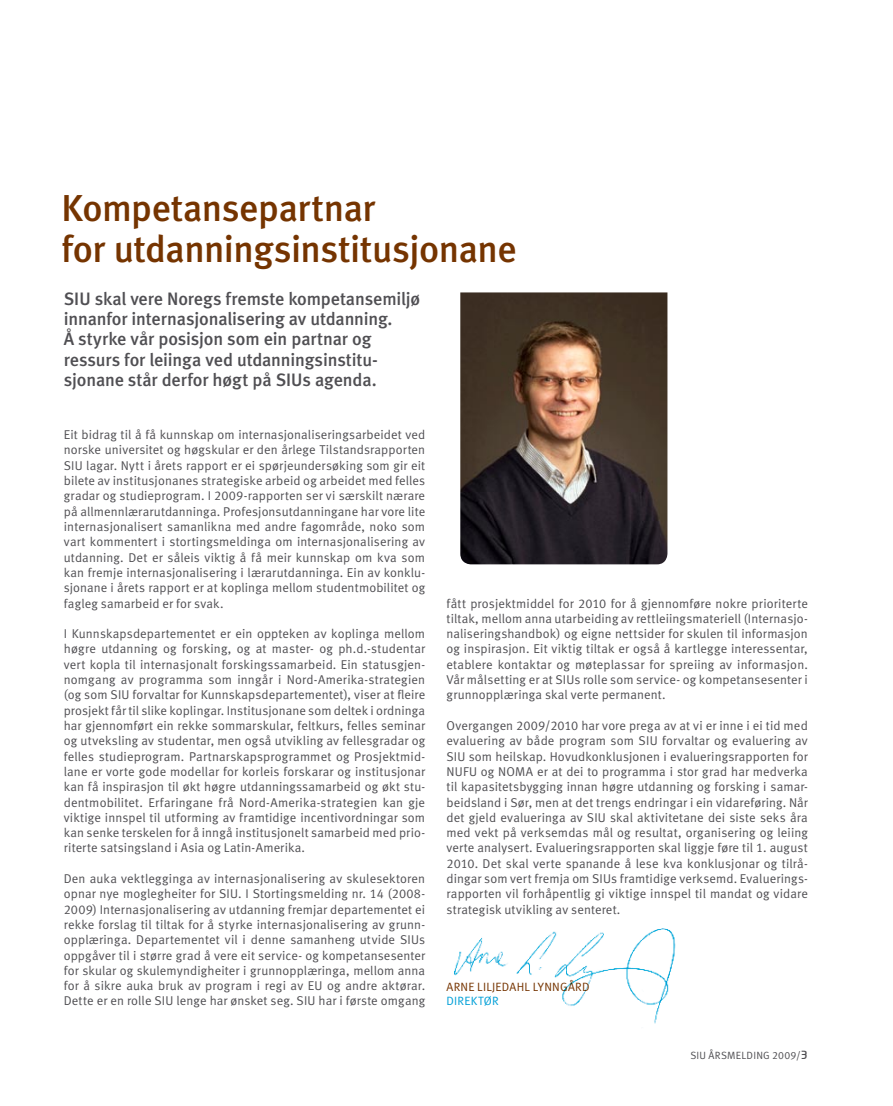
<style>
.page{position:relative;width:893px;height:1106px;background:#fff}
.page>*{position:absolute;margin:0;border:0;box-sizing:border-box;transform-origin:0 0}
.t1{font:37.5px/40.5px "Meta Medium LF";letter-spacing:-.015em;color:#753400}
.t2{font:18px/20.2px "Meta Medium LF";letter-spacing:-.01em;color:#504f53}
.t3{font:12.75px/15.3px "Meta Normal LF";letter-spacing:.01em;color:#504f53;text-align:justify}
.t4{font:12px "Meta Normal LF";letter-spacing:.03em;color:#753400}
.t5{font:12px "Meta Normal LF";color:#009fd7}
.t6{font:10.5px "Meta Normal LF";letter-spacing:.025em;color:#504f53}
.s1{font-family:"Prosper";font-weight:500}
</style>
<div class="page">
<img style="left:460px;top:292px;width:207px;height:272px">
<img style="left:454px;top:928px;width:222px;height:96px">
<h1 class="t1" style="left:62px;top:188px;width:457px">Kompetansepartnar<br>for utdanningsinstitusjonane</h1>
<h2 class="t2" style="left:64px;top:288px;width:358px">SIU skal vere N oregs fremste kompetansemiljø innanfor internasjonalisering av utdanning.<br>Å styrke vår posisjon som ein partnar og ressurs for leiinga ved utdanningsinstitu&shy;sjonane står derfor høgt på SIUs agenda.</h2>
<p class="t3" style="left:64px;top:427px;width:363px">Eit bidrag til å få kunnskap om internasjonaliseringsarbeidet ved norske universitet og høgskular er den årlege Tilstandsrapporten SIU lagar. Nytt i årets rapport er ei spørjeundersøking som gir eit bilete av institusjonanes strategiske arbeid og arbeidet med felles gradar og studieprogram. I 2009-rapporten ser vi særskilt nærare på allmennlærarutdanninga. Profesjonsutdanningane har vore lite internasjonalisert samanlikna med andre fagområde, noko som vart kommentert i stortingsmeldinga om internasjonalisering av utdanning. Det er såleis viktig å få meir kunnskap om kva som kan fremje internasjonalisering i lærarutdanninga. Ein av konklu&shy;sjonane i årets rapport er at koplinga mellom studentmobilitet og fagleg samarbeid er for svak.</p>
<p class="t3" style="left:64px;top:626px;width:363px">I Kunnskapsdepartementet er ein oppteken av koplinga mellom høgre utdanning og forsking, og at master- og ph.d.-studentar vert kopla til internasjonalt forskingssamarbeid. Ein statusgjen&shy;nomgang av programma som inngår i Nord-Amerika-strategien (og som SIU forvaltar for Kunnskapsdepartementet), viser at fleire prosjekt får til slike koplingar. Institusjonane som deltek i ordninga har gjennomført ein rekke sommarskular, feltkurs, felles seminar og utveksling av studentar, men også utvikling av fellesgradar og felles studieprogram. Partnarskapsprogrammet og Prosjektmid&shy;lane er vorte gode modellar for korleis forskarar og institusjonar kan få inspirasjon til økt høgre utdanningssamarbeid og økt stu&shy;dentmobilitet. Erfaringane frå Nord-Amerika-strategien kan gje viktige innspel til utforming av framtidige incentivordningar som kan senke terskelen for å inngå institusjonelt samarbeid med prio&shy;riterte satsingsland i Asia og Latin-Amerika.</p>
<p class="t3" style="left:64px;top:870px;width:363px">Den auka vektlegginga av internasjonalisering av skulesektoren opnar nye moglegheiter for SIU. I Stortingsmelding nr. 14 (2008- 2009) Internasjonalisering av utdanning fremjar departementet ei rekke forslag til tiltak for å styrke internasjonalisering av grunn&shy;opplæringa. Departementet vil i denne samanheng utvide SIUs oppgåver til i større grad å vere eit service- og kompetansesenter for skular og skulemyndigheiter i grunnopplæringa, mellom anna for å sikre auka bruk av program i regi av EU og andre aktørar.<br>Dette er en rolle SIU lenge har ønsket seg. SIU har i første omgang</p>
<p class="t3" style="left:446px;top:595px;width:363px">fått prosjektmiddel for 2010 for å gjennomføre nokre prioriterte tiltak, mellom anna utarbeiding av rettleiingsmateriell (Internasjo&shy;naliseringshandbok) og eigne nettsider for skulen til informasjon og inspirasjon. Eit viktig tiltak er også å kartlegge interessentar, etablere kontaktar og møteplassar for spreiing av informasjon.<br>Vår målsetting er at SIUs rolle som service- og kompetansesenter i grunnopplæringa skal verte permanent.</p>
<p class="t3" style="left:446px;top:717px;width:363px">Overgangen 2009/2010 har vore prega av at vi er inne i ei tid med evaluering av både program som SIU forvaltar og evaluering av SIU som heilskap. Hovudkonklusjonen i evalueringsrapporten for NUFU og NOMA er at dei to programma i stor grad har medverka til kapasitetsbygging innan høgre utdanning og forsking i samar&shy;beidsland i Sør, men at det trengs endringar i ein vidareføring. Når det gjeld evalueringa av SIU skal aktivitetane dei siste seks åra med vekt på verksemdas mål og resultat, organisering og leiing verte analysert. Evalueringsrapporten skal liggje føre til 1. august 2010. Det skal verte spanande å lese kva konklusjonar og tilrå&shy;dingar som vert fremja om SIUs framtidige verksemd. Evaluerings&shy;rapporten vil forhåpentlig gi viktige innspel til mandat og vidare strategisk utvikling av senteret.</p>
<p class="t4" style="left:446px;top:980px;width:15px">Arne</p>
<p class="t4" style="left:477px;top:980px;width:13px">Liljedahl</p>
<p class="t4" style="left:533px;top:980px;width:14px">Lynng</p>
<p class="t4" style="left:568px;top:980px;width:15px">ård</p>
<p class="t5" style="left:446px;top:994px;width:15px">Direktør</p>
<p class="t6" style="left:690px;top:1049px;width:119px">SIU ÅRSMELDING 2009/<span class="s1">3</span></p>
</div>
